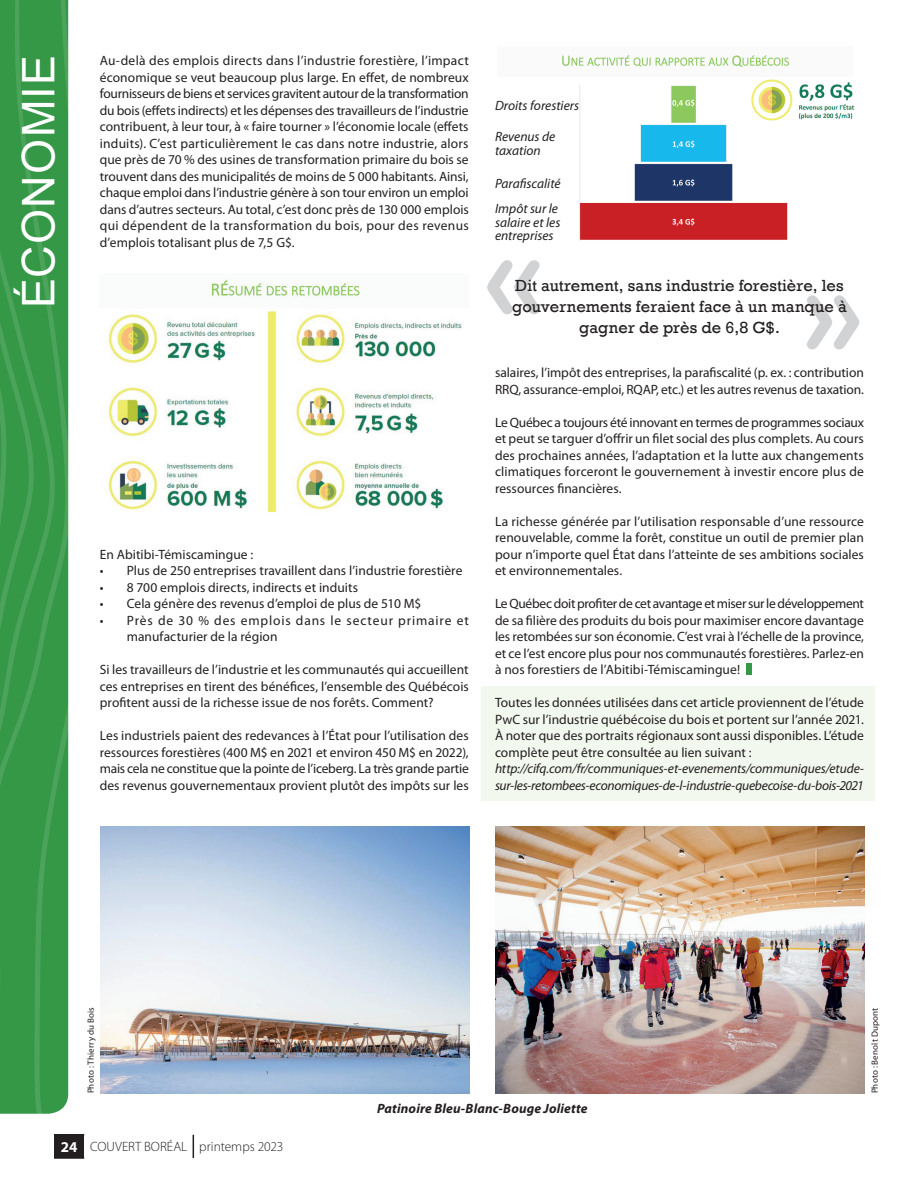
<style>
.page{position:relative;width:918px;height:1188px;background:#fff}
.page>*{position:absolute;margin:0;border:0;box-sizing:border-box;transform-origin:0 0}
.t1{font:120.45px "Arial Rounded MT Bold";color:#d1d2d4}
.t2{font:45px "Arial";letter-spacing:.03em;color:#fff}
.t3{font:16.5px/21px "Rockwell";letter-spacing:.005em;color:#231f20;text-align:center}
.t4{font:13.5px/16.5px "Myriad Pro";letter-spacing:.005em;color:#231f20;text-align:justify}
.t5{font:italic 13.5px/13.5px "Myriad Pro";letter-spacing:-.01em;color:#231f20}
.t6{font:13.5px/16.5px "Myriad Pro";letter-spacing:.06em;color:#231f20}
.t7{font:italic 700 13.5px "Myriad Pro";letter-spacing:.01em;color:#231f20}
.t8{font:300 13.5px "Myriad Pro";color:#231f20}
.t9{font:9px "Myriad Pro";letter-spacing:.02em;color:#231f20}
.s1{font-weight:700;font-size:15px;color:#fff}
</style>
<div class="page">
<div style="left:481px;top:686px;width:394px;height:115px;background:#f2f8ed"></div>
<div style="left:55px;top:1135px;width:29px;height:23px;background:#231f20"></div>
<hr style="left:54px;top:1134px;width:30px;height:2px;background:#231f20">
<hr style="left:54px;top:1136px;width:2px;height:21px;background:#231f20">
<svg style="left:193px;top:1135px;width:1px;height:23px"></svg>
<hr style="left:54px;top:1157px;width:30px;height:2px;background:#231f20">
<svg style="left:0;top:0;width:68px;height:1113px;background:#389949"></svg>
<img style="left:108px;top:280px;width:354px;height:232px">
<img style="left:562px;top:55px;width:293px;height:186px">
<div style="left:746px;top:663px;width:5px;height:12px;background:#359847"></div>
<img style="left:100px;top:826px;width:369px;height:267px">
<img style="left:496px;top:826px;width:369px;height:267px">
<h2 class="t2" style="left:8px;top:308px;width:255px;rotate:-90deg">ÉCONOMIE</h2>
<p class="t4" style="left:100px;top:52px;width:371px">Au-delà des emplois directs dans l’industrie forestière, l’impact économique se veut beaucoup plus large. En effet, de nombreux fournisseurs de biens et services gravitent autour de la transformation du bois (effets indirects) et les dépenses des travailleurs de l’industrie contribuent, à leur tour, à « faire tourner » l’économie locale (effets induits). C’est particulièrement le cas dans notre industrie, alors que près de 70 % des usines de transformation primaire du bois se trouvent dans des municipalités de moins de 5 000 habitants. Ainsi, chaque emploi dans l’industrie génère à son tour environ un emploi dans d’autres secteurs. Au total, c’est donc près de 130 000 emplois qui dépendent de la transformation du bois, pour des revenus d’emplois totalisant plus de 7,5 G$.</p>
<p class="t4" style="left:100px;top:546px;width:155px">En Abitibi-Témiscamingue :</p>
<p class="t4" style="left:100px;top:562px;width:364px">• Plus de 250 entreprises travaillent dans l’industrie forestière</p>
<p class="t4" style="left:100px;top:579px;width:260px">• 8 700 emplois directs, indirects et induits</p>
<p class="t4" style="left:100px;top:595px;width:323px">• Cela génère des revenus d’emploi de plus de 510 M$</p>
<p class="t6" style="left:127px;top:612px;width:344px;text-indent:-27px">• Près de 30 % des emplois dans le secteur primaire et manufacturier de la région</p>
<p class="t4" style="left:100px;top:661px;width:371px">Si les travailleurs de l’industrie et les communautés qui accueillent ces entreprises en tirent des bénéfices, l’ensemble des Québécois profitent aussi de la richesse issue de nos forêts. Comment?</p>
<p class="t4" style="left:100px;top:727px;width:370px">Les industriels paient des redevances à l’État pour l’utilisation des ressources forestières (400 M$ en 2021 et environ 450 M$ en 2022), mais cela ne constitue que la pointe de l’iceberg. La très grande partie des revenus gouvernementaux provient plutôt des impôts sur les</p>
<p class="t5" style="left:495px;top:98px;width:86px">Droits forestiers</p>
<p class="t5" style="left:495px;top:130px;width:62px">Revenus de taxation</p>
<p class="t5" style="left:495px;top:170px;width:67px;line-height:25.3px">Parafiscalité<br>Impôt sur le</p>
<p class="t5" style="left:495px;top:215px;width:67px">salaire et les entreprises</p>
<h1 class="t1" style="left:478px;top:204px;width:73px">«</h1>
<p class="t3" style="left:512px;top:275px;width:336px">Dit autrement, sans industrie forestière, les gouvernements feraient face à un manque à gagner de près de 6,8 G$.</p>
<h1 class="t1" style="left:797px;top:239px;width:73px">»</h1>
<p class="t4" style="left:495px;top:381px;width:371px">RRQ, assurance-emploi, RQAP, etc.) et les autres revenus de taxation.</p>
<p class="t4" style="left:495px;top:414px;width:371px">Le Québec a toujours été innovant en termes de programmes sociaux et peut se targuer d’offrir un filet social des plus complets. Au cours des prochaines années, l’adaptation et la lutte aux changements climatiques forceront le gouvernement à investir encore plus de ressources financières.</p>
<p class="t4" style="left:495px;top:513px;width:371px">La richesse générée par l’utilisation responsable d’une ressource renouvelable, comme la forêt, constitue un outil de premier plan pour n’importe quel État dans l’atteinte de ses ambitions sociales et environnementales.</p>
<p class="t4" style="left:495px;top:595px;width:371px">Le Québec doit profiter de cet avantage et miser sur le développement de sa filière des produits du bois pour maximiser encore davantage les retombées sur son économie. C’est vrai à l’échelle de la province, et ce l’est encore plus pour nos communautés forestières. Parlez-en à nos forestiers de l’Abitibi-Témiscamingue!</p>
<p class="t4" style="left:495px;top:694px;width:371px">Toutes les données utilisées dans cet article proviennent de l’étude PwC sur l’industrie québécoise du bois et portent sur l’année 2021.<br>À noter que des portraits régionaux sont aussi disponibles. L’étude complète peut être consultée au lien suivant :</p>
<p class="t5" style="left:495px;top:760px;width:371px;line-height:16.5px">http://cifq.com/fr/communiques-et-evenements/communiques/etude&shy;sur-les-retombees-economiques-de-l-industrie-quebecoise-du-bois-2021</p>
<p class="t4" style="left:495px;top:364px;width:370px">salaires, l’impôt des entreprises, la parafiscalité (p. ex. : contribution</p>
<p class="t9" style="left:85px;top:1093px;width:88px;rotate:-90deg">Photo : Thierry du Bois</p>
<p class="t9" style="left:869px;top:1093px;width:87px;rotate:-90deg">Photo : Benoît Dupont</p>
<p class="t8" style="left:61px;top:1138px;width:224px"><span class="s1">24</span> COUVERT BORÉAL printemps 2023</p>
<p class="t7" style="left:377px;top:1100px;width:212px">Patinoire Bleu-Blanc-Bouge Joliette</p>
</div>
